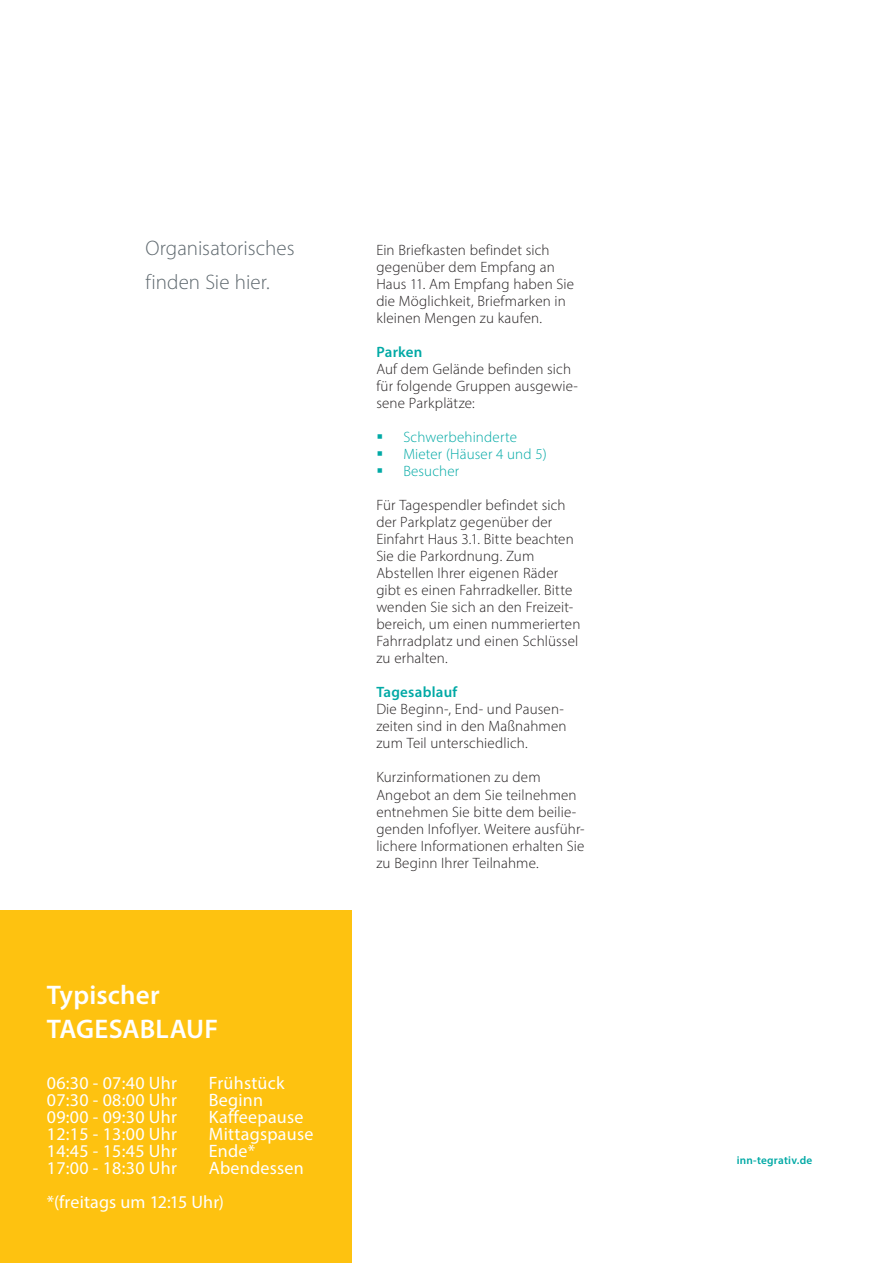
<style>
.page{position:relative;width:893px;height:1263px;background:#fff}
.page>*{position:absolute;margin:0;border:0;box-sizing:border-box;transform-origin:0 0}
.Überschriften_Spalte{font:600 27px/34px "Myriad Pro";letter-spacing:.01em;color:#fff}
.INNT_BB_10___Headlin{font:300 21px/34px "Myriad Pro";color:#5f696f}
.Überschriften_Spalte-2{font:18px "Myriad Pro";letter-spacing:.015em;color:#fff}
.Überschriften_Spalte-3{font:300 15px/17px "Myriad Pro";letter-spacing:.01em;color:#231f20}
.t1{font:300 15px "Myriad Pro";letter-spacing:.01em;color:#00a9a5}
.Überschriften_Spalte-4{font:600 15px "Myriad Pro";letter-spacing:.015em;color:#00a9a5}
.INNT_BB_7_5{font:600 11.25px "Myriad Pro";letter-spacing:.02em;color:#00a9a5}
</style>
<div class="page">
<div style="left:0;top:911px;width:352px;height:352px;background:#fec210"></div>
<p class="INNT_BB_10___Headlin" style="left:146px;top:231px;width:151px">Organisatorisches finden Sie hier.</p>
<p class="Überschriften_Spalte-3" style="left:376px;top:242px;width:199px">Ein Briefkasten befindet sich gegenüber dem Empfang an<br>Haus 11. Am Empfang haben Sie die Möglichkeit, Briefmarken in kleinen Mengen zu kaufen.</p>
<p class="Überschriften_Spalte-4" style="left:376px;top:343px;width:48px">Parken</p>
<p class="Überschriften_Spalte-3" style="left:376px;top:361px;width:203px">Auf dem Gelände befinden sich für folgende Gruppen ausgewie&shy;sene Parkplätze:</p>
<p class="t1" style="left:403px;top:428px;width:115px">Schwerbehinderte</p>
<p class="t1" style="left:403px;top:445px;width:145px">Mieter (Häuser 4 und 5)</p>
<p class="t1" style="left:403px;top:462px;width:58px">Besucher</p>
<p class="Überschriften_Spalte-3" style="left:376px;top:497px;width:206px">Für Tagespendler befindet sich der Parkplatz gegenüber der<br>Einfahrt Haus 3.1. Bitte beachten<br>Sie die Parkordnung. Zum<br>Abstellen Ihrer eigenen Räder gibt es einen Fahrradkeller. Bitte wenden Sie sich an den Freizeit&shy;bereich, um einen nummerierten<br>Fahrradplatz und einen Schlüssel zu erhalten.</p>
<p class="Überschriften_Spalte-4" style="left:376px;top:683px;width:83px">Tagesablauf</p>
<p class="Überschriften_Spalte-3" style="left:376px;top:701px;width:192px">Die Beginn-, End- und Pausen&shy;zeiten sind in den Maßnahmen zum Teil unterschiedlich.</p>
<p class="Überschriften_Spalte-3" style="left:376px;top:769px;width:210px">Kurzinformationen zu dem<br>Angebot an dem Sie teilnehmen entnehmen Sie bitte dem beilie&shy;genden Infoflyer. Weitere ausführ&shy;lichere Informationen erhalten Sie zu Beginn Ihrer Teilnahme.</p>
<p class="Überschriften_Spalte" style="left:47px;top:977px;width:173px">Typischer<br>TAGESABLAUF</p>
<p class="Überschriften_Spalte-2" style="left:47px;top:1071px;width:132px">06:30 - 07:40 Uhr</p>
<p class="Überschriften_Spalte-2" style="left:209px;top:1071px;width:77px">Frühstück</p>
<p class="Überschriften_Spalte-2" style="left:47px;top:1088px;width:132px">07:30 - 08:00 Uhr</p>
<p class="Überschriften_Spalte-2" style="left:209px;top:1088px;width:56px">Beginn</p>
<p class="Überschriften_Spalte-2" style="left:47px;top:1105px;width:132px">09:00 - 09:30 Uhr</p>
<p class="Überschriften_Spalte-2" style="left:209px;top:1105px;width:96px">Kaffeepause</p>
<p class="Überschriften_Spalte-2" style="left:47px;top:1122px;width:132px">12:15 - 13:00 Uhr</p>
<p class="Überschriften_Spalte-2" style="left:209px;top:1122px;width:106px">Mittagspause</p>
<p class="Überschriften_Spalte-2" style="left:47px;top:1139px;width:132px">14:45 - 15:45 Uhr</p>
<p class="Überschriften_Spalte-2" style="left:209px;top:1139px;width:48px">Ende*</p>
<p class="Überschriften_Spalte-2" style="left:47px;top:1156px;width:132px">17:00 - 18:30 Uhr</p>
<p class="Überschriften_Spalte-2" style="left:209px;top:1156px;width:97px">Abendessen</p>
<p class="Überschriften_Spalte-2" style="left:47px;top:1190px;width:179px">*(freitags um 12:15 Uhr)</p>
<p class="INNT_BB_7_5" style="left:737px;top:1152px;width:77px">inn-tegrativ.de</p>
</div>
